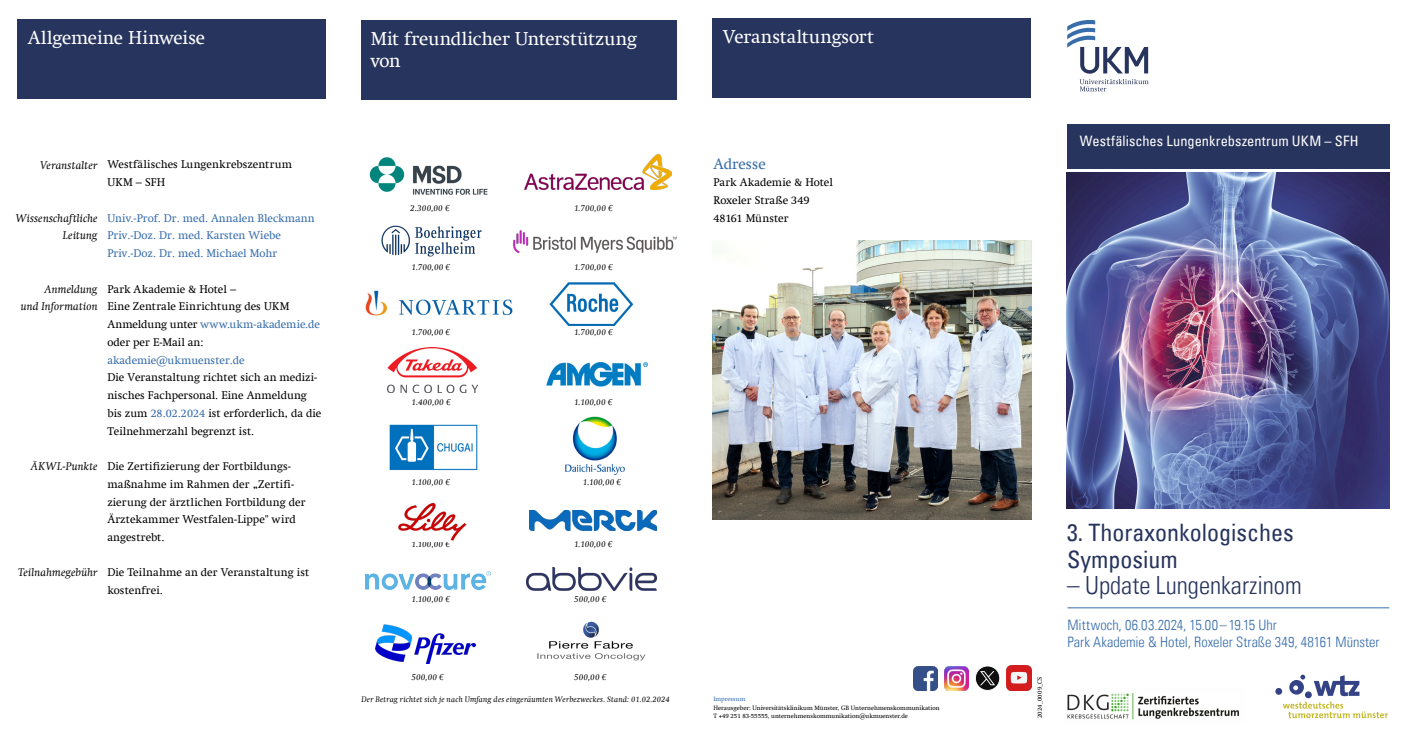
<style>
.page{position:relative;width:1407px;height:745px;background:#fff}
.page>*{position:absolute;margin:0;border:0;box-sizing:border-box;transform-origin:0 0}
.Titel-Headline{font:25px "Univers Com 47 Light Cond";color:#27345d}
.Titel-Headline-2{font:condensed 24px "Univers Com 57";color:#27345d}
.t1{font:18.75px "Swift Com";letter-spacing:-.005em;color:#fff}
.t2{font:15px "Swift Com";color:#376dab}
.Typo_Headline_-_HL_2{font:14.38px "Univers Com 47 Light Cond";color:#376dab}
.Klinikbezeichnung{font:condensed 14.38px "Univers Com 57";letter-spacing:.005em;color:#fff}
.Typo_Fließtext{font:11.25px/17.8px "Swift Com";color:#000}
.Typo_Fließtext-2{font:11.25px/17.8px "Swift Com";color:#376dab}
.Typo_Uhrzeit{font:italic 11.25px "Swift Com";letter-spacing:.01em;color:#000}
.Titel__Haupttitel{font:italic 8.75px "Swift Com";letter-spacing:.005em;color:#000}
.Titel__Haupttitel-2{font:italic 8.12px "Swift Com";letter-spacing:.015em;color:#000}
.Fließtext_Flyer{font:6.25px/8.9px "Swift Com";color:#000}
.Titel__Haupttitel-3{font:6.25px "Swift Com";color:#000}
.Typo_Fließtext-3{font:6.25px "Swift Com";letter-spacing:.02em;color:#000}
.s1{color:#000}
.s2{color:#376dab}
</style>
<div class="page">
<div style="left:712px;top:18px;width:319px;height:79px;background:#27345d"></div>
<div style="left:361px;top:20px;width:316px;height:79px;background:#27345d"></div>
<svg style="left:1067px;top:20px;width:81px;height:71px"></svg>
<div style="left:18px;top:19px;width:308px;height:79px;background:#27345d"></div>
<img style="left:1067px;top:173px;width:322px;height:335px">
<div style="left:1067px;top:124px;width:322px;height:44px;background:#27345d"></div>
<hr style="left:1067px;top:607px;width:322px;height:1px;background:#376dab">
<svg style="left:1282px;top:701px;width:106px;height:16px"></svg>
<svg style="left:1314px;top:675px;width:45px;height:20px"></svg>
<svg style="left:1275px;top:687px;width:7px;height:7px"></svg>
<svg style="left:1305px;top:690px;width:7px;height:8px"></svg>
<svg style="left:1289px;top:674px;width:16px;height:20px"></svg>
<img style="left:1067px;top:692px;width:172px;height:28px">
<img style="left:712px;top:240px;width:319px;height:279px">
<img style="left:914px;top:666px;width:24px;height:24px">
<img style="left:945px;top:666px;width:23px;height:24px">
<img style="left:1007px;top:665px;width:24px;height:25px">
<svg style="left:975px;top:665px;width:25px;height:25px"></svg>
<div style="left:975px;top:665px;width:25px;height:25px;border:1px solid #fff;border-radius:50%"></div>
<svg style="left:980px;top:670px;width:15px;height:14px"></svg>
<img style="left:546px;top:362px;width:102px;height:25px">
<img style="left:565px;top:416px;width:60px;height:58px">
<img style="left:365px;top:290px;width:148px;height:26px">
<img style="left:365px;top:571px;width:126px;height:18px">
<img style="left:381px;top:225px;width:101px;height:32px">
<img style="left:524px;top:154px;width:147px;height:36px">
<img style="left:389px;top:424px;width:89px;height:46px">
<img style="left:549px;top:282px;width:85px;height:43px">
<img style="left:369px;top:157px;width:119px;height:38px">
<img style="left:375px;top:624px;width:101px;height:39px">
<img style="left:537px;top:621px;width:108px;height:40px">
<img style="left:398px;top:503px;width:69px;height:38px">
<img style="left:526px;top:567px;width:130px;height:22px">
<img style="left:529px;top:510px;width:127px;height:20px">
<img style="left:513px;top:230px;width:164px;height:23px">
<img style="left:388px;top:347px;width:89px;height:45px">
<p class="t1" style="left:28px;top:27px;width:179px">Allgemeine Hinweise</p>
<p class="Typo_Uhrzeit" style="left:40px;top:158px;width:59px">Veranstalter</p>
<p class="Typo_Uhrzeit" style="left:16px;top:211px;width:83px">Wissenschaftliche</p>
<p class="Typo_Uhrzeit" style="left:63px;top:229px;width:36px">Leitung</p>
<p class="Typo_Uhrzeit" style="left:45px;top:282px;width:55px">Anmeldung</p>
<p class="Typo_Uhrzeit" style="left:21px;top:300px;width:78px">und Information</p>
<p class="Typo_Uhrzeit" style="left:31px;top:459px;width:68px">ÄKWL-Punkte</p>
<p class="Typo_Uhrzeit" style="left:18px;top:565px;width:81px">Teilnahmegebühr</p>
<p class="Typo_Fließtext" style="left:107px;top:155px;width:186px">Westfälisches Lungenkrebszentrum<br>UKM – SFH</p>
<p class="Typo_Fließtext-2" style="left:107px;top:209px;width:209px">Univ.-Prof. Dr. med. Annalen Bleckmann</p>
<p class="Typo_Fließtext-2" style="left:107px;top:226px;width:175px">Priv.-Doz. Dr. med. Karsten Wiebe</p>
<p class="Typo_Fließtext-2" style="left:107px;top:244px;width:171px">Priv.-Doz. Dr. med. Michael Mohr</p>
<p class="Typo_Fließtext" style="left:107px;top:280px;width:183px">Park Akademie &amp; Hotel –<br>Eine Zentrale Einrichtung des UKM</p>
<p class="Typo_Fließtext-2" style="left:107px;top:315px;width:214px"><span class="s1">Anmeldung unter</span> www.ukm-akademie.de</p>
<p class="Typo_Fließtext-2" style="left:107px;top:333px;width:139px"><span class="s1">oder per E-Mail an: </span>akademie@ukmuenster.de</p>
<p class="Typo_Fließtext" style="left:107px;top:368px;width:216px">Die Veranstaltung richtet sich an medizi&shy;nisches Fachpersonal. Eine Anmeldung bis zum <span class="s2">28.02.2024</span> ist erforderlich, da die Teilnehmerzahl begrenzt ist.</p>
<p class="Typo_Fließtext" style="left:107px;top:457px;width:185px">Die Zertifizierung der Fortbildungs-</p>
<p class="Typo_Fließtext" style="left:107px;top:475px;width:200px">maßnahme im Rahmen der „Zertifi&shy;zierung der ärztlichen Fortbildung der<br>Ärztekammer Westfalen-Lippe" wird angestrebt.</p>
<p class="Typo_Fließtext" style="left:107px;top:563px;width:203px">Die Teilnahme an der Veranstaltung ist kostenfrei.</p>
<p class="t1" style="left:371px;top:28px;width:268px">Mit freundlicher Unterstützung</p>
<p class="t1" style="left:723px;top:26px;width:153px">Veranstaltungsort</p>
<p class="t1" style="left:371px;top:50px;width:32px">von</p>
<p class="Titel__Haupttitel" style="left:410px;top:203px;width:41px">2.300,00 €</p>
<p class="Titel__Haupttitel" style="left:574px;top:203px;width:40px">1.700,00 €</p>
<p class="Titel__Haupttitel" style="left:411px;top:261px;width:40px">1.700,00 €</p>
<p class="Titel__Haupttitel" style="left:574px;top:261px;width:40px">1.700,00 €</p>
<p class="Titel__Haupttitel" style="left:411px;top:327px;width:40px">1.700,00 €</p>
<p class="Titel__Haupttitel" style="left:574px;top:327px;width:40px">1.700,00 €</p>
<p class="Titel__Haupttitel" style="left:411px;top:396px;width:41px">1.400,00 €</p>
<p class="Titel__Haupttitel" style="left:574px;top:396px;width:40px">1.100,00 €</p>
<p class="Titel__Haupttitel" style="left:411px;top:477px;width:40px">1.100,00 €</p>
<p class="Titel__Haupttitel" style="left:583px;top:477px;width:40px">1.100,00 €</p>
<p class="Titel__Haupttitel" style="left:411px;top:539px;width:40px">1.100,00 €</p>
<p class="Titel__Haupttitel" style="left:574px;top:539px;width:40px">1.100,00 €</p>
<p class="Titel__Haupttitel" style="left:411px;top:594px;width:40px">1.100,00 €</p>
<p class="Titel__Haupttitel" style="left:574px;top:594px;width:34px">500,00 €</p>
<p class="Titel__Haupttitel" style="left:411px;top:671px;width:34px">500,00 €</p>
<p class="Titel__Haupttitel" style="left:574px;top:671px;width:34px">500,00 €</p>
<p class="Titel__Haupttitel-2" style="left:361px;top:693px;width:310px">Der Betrag richtet sich je nach Umfang des eingeräumten Werbezweckes. Stand: 01.02.2024</p>
<p class="t2" style="left:713px;top:154px;width:54px">Adresse</p>
<p class="Typo_Fließtext" style="left:713px;top:173px;width:121px">Park Akademie &amp; Hotel</p>
<p class="Typo_Fließtext" style="left:713px;top:191px;width:98px">Roxeler Straße 349</p>
<p class="Typo_Fließtext" style="left:713px;top:209px;width:77px">48161 Münster</p>
<p class="Fließtext_Flyer" style="left:713px;top:693px;width:228px"><span class="s2">Impressum<br></span>Herausgeber: Universitätsklinikum Münster, GB Unternehmenskommunikation</p>
<p class="Titel__Haupttitel-3" style="left:713px;top:712px;width:196px">T +49 251 83-55555, unternehmenskommunikation@ukmuenster.de</p>
<p class="Klinikbezeichnung" style="left:1080px;top:132px;width:280px">Westfälisches Lungenkrebszentrum UKM – SFH</p>
<p class="Typo_Fließtext-3" style="left:1036px;top:717px;width:43px;rotate:-90deg">2024_0009_CS</p>
<p class="Titel-Headline-2" style="left:1067px;top:517px;width:228px">3. Thoraxonkologisches</p>
<p class="Titel-Headline-2" style="left:1067px;top:543px;width:112px">Symposium</p>
<p class="Titel-Headline" style="left:1067px;top:570px;width:236px">– Update Lungenkarzinom</p>
<p class="Typo_Headline_-_HL_2" style="left:1067px;top:615px;width:211px">Mittwoch, 06.03.2024, 15.00–19.15 Uhr</p>
<p class="Typo_Headline_-_HL_2" style="left:1067px;top:633px;width:314px">Park Akademie &amp; Hotel, Roxeler Straße 349, 48161 Münster</p>
</div>
